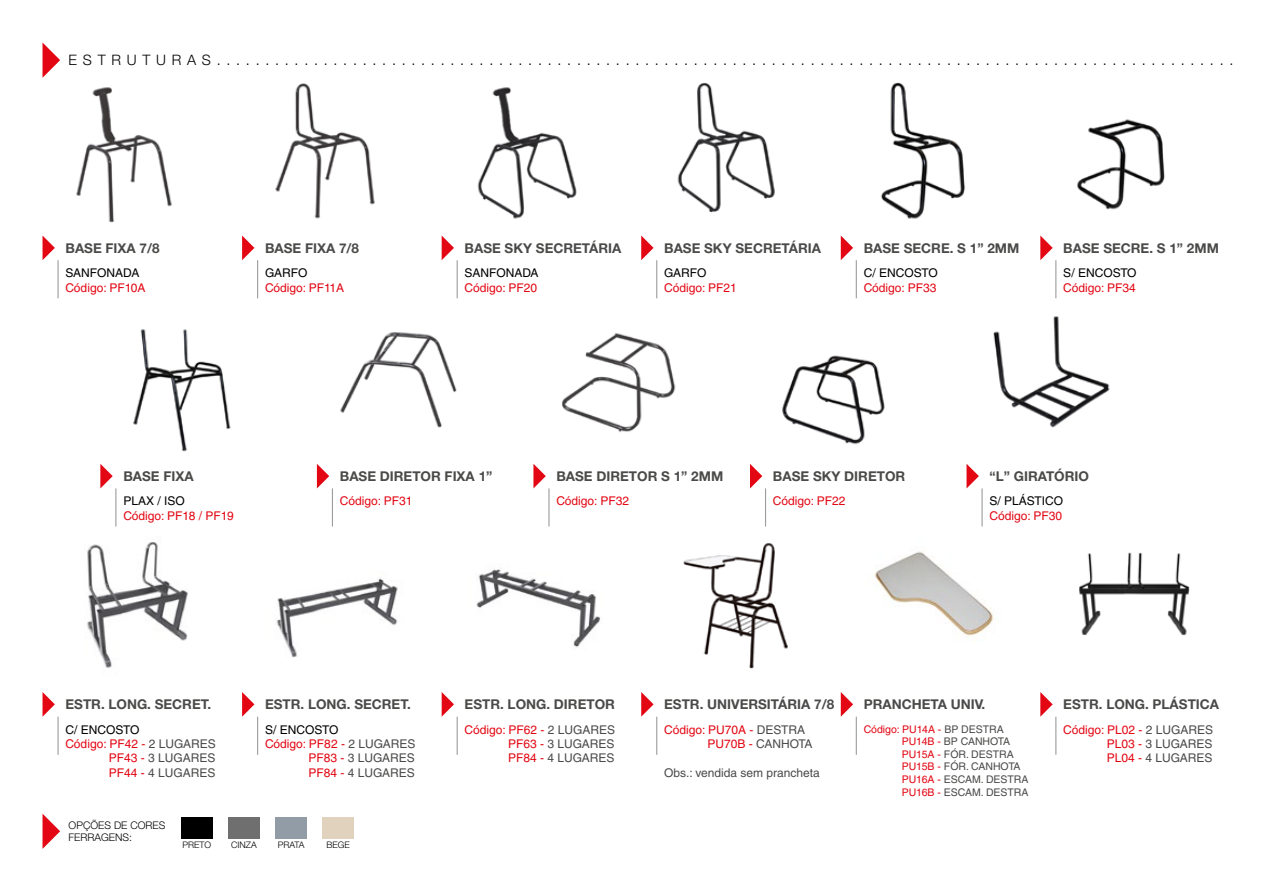
<style>
.page{position:relative;width:1276px;height:893px;background:#fff}
.page>*{position:absolute;margin:0;border:0;box-sizing:border-box;transform-origin:0 0}
.t1{font:300 14.4px "Helvetica Neue LT Std";letter-spacing:.4em;color:#000}
.t2{font:700 13.5px "Helvetica Neue LT Std";color:#4a4a49}
.t3{font:12px/14.4px "Helvetica LT Std";color:#e30613}
.t4{font:12px/14.4px "Helvetica LT Std";color:#4a4a49;text-align:justify}
.t5{font:12px "Helvetica LT Std";color:#000}
.t6{font:10.5px/12.6px "Helvetica LT Std";color:#4a4a49}
.t7{font:300 10.5px/12.6px "Helvetica Neue LT Std";color:#000}
.t8{font:300 9px "Helvetica Neue LT Std";color:#000}
.s1{color:#4a4a49}
.s2{color:#e30613}
</style>
<div class="page">
<svg style="left:43px;top:692px;width:12px;height:24px"></svg>
<hr style="left:57px;top:717px;width:2px;height:38px;background:#9d9d9c">
<img style="left:87px;top:504px;width:101px;height:164px">
<svg style="left:242px;top:692px;width:12px;height:25px"></svg>
<hr style="left:257px;top:717px;width:1px;height:38px;background:#9d9d9c">
<img style="left:276px;top:504px;width:122px;height:154px">
<svg style="left:442px;top:692px;width:12px;height:25px"></svg>
<hr style="left:456px;top:717px;width:2px;height:38px;background:#9d9d9c">
<img style="left:476px;top:504px;width:124px;height:144px">
<svg style="left:641px;top:692px;width:12px;height:25px"></svg>
<hr style="left:656px;top:717px;width:1px;height:38px;background:#9d9d9c">
<img style="left:683px;top:514px;width:105px;height:155px">
<svg style="left:841px;top:692px;width:12px;height:25px"></svg>
<hr style="left:855px;top:717px;width:2px;height:38px;background:#9d9d9c">
<img style="left:874px;top:504px;width:120px;height:132px">
<svg style="left:1040px;top:692px;width:12px;height:25px"></svg>
<hr style="left:1055px;top:717px;width:1px;height:38px;background:#9d9d9c">
<img style="left:1079px;top:552px;width:111px;height:84px">
<svg style="left:966px;top:464px;width:13px;height:24px"></svg>
<hr style="left:981px;top:488px;width:1px;height:39px;background:#9d9d9c">
<img style="left:993px;top:275px;width:117px;height:153px">
<svg style="left:317px;top:464px;width:12px;height:24px"></svg>
<hr style="left:332px;top:488px;width:1px;height:39px;background:#9d9d9c">
<img style="left:340px;top:298px;width:118px;height:130px">
<svg style="left:533px;top:464px;width:13px;height:24px"></svg>
<hr style="left:548px;top:488px;width:1px;height:39px;background:#9d9d9c">
<img style="left:561px;top:286px;width:115px;height:147px">
<svg style="left:100px;top:464px;width:13px;height:24px"></svg>
<hr style="left:115px;top:488px;width:1px;height:39px;background:#9d9d9c">
<img style="left:133px;top:329px;width:98px;height:123px">
<svg style="left:750px;top:464px;width:12px;height:24px"></svg>
<hr style="left:765px;top:488px;width:1px;height:39px;background:#9d9d9c">
<img style="left:782px;top:298px;width:103px;height:147px">
<svg style="left:1040px;top:236px;width:12px;height:24px"></svg>
<hr style="left:1055px;top:260px;width:1px;height:38px;background:#9d9d9c">
<img style="left:1076px;top:119px;width:89px;height:91px">
<svg style="left:841px;top:236px;width:12px;height:24px"></svg>
<hr style="left:855px;top:260px;width:2px;height:38px;background:#9d9d9c">
<img style="left:880px;top:82px;width:85px;height:137px">
<svg style="left:43px;top:236px;width:12px;height:24px"></svg>
<hr style="left:57px;top:260px;width:2px;height:38px;background:#9d9d9c">
<img style="left:76px;top:87px;width:96px;height:136px">
<svg style="left:242px;top:236px;width:12px;height:24px"></svg>
<hr style="left:257px;top:260px;width:1px;height:38px;background:#9d9d9c">
<img style="left:275px;top:83px;width:100px;height:136px">
<svg style="left:442px;top:236px;width:12px;height:24px"></svg>
<hr style="left:456px;top:260px;width:2px;height:38px;background:#9d9d9c">
<img style="left:477px;top:87px;width:100px;height:132px">
<svg style="left:641px;top:236px;width:12px;height:24px"></svg>
<hr style="left:656px;top:260px;width:1px;height:38px;background:#9d9d9c">
<img style="left:677px;top:83px;width:98px;height:130px">
<svg style="left:43px;top:43px;width:17px;height:34px"></svg>
<svg style="left:43px;top:814px;width:17px;height:35px"></svg>
<div style="left:181px;top:817px;width:32px;height:21px;background:#000"></div>
<div style="left:228px;top:817px;width:32px;height:21px;background:#706f6f"></div>
<div style="left:275px;top:817px;width:32px;height:21px;background:#919ca6"></div>
<div style="left:322px;top:817px;width:32px;height:21px;background:#e1d2be"></div>
<p class="t1" style="left:69px;top:51px;width:1166px">ESTRUTURAS.........................................................................................................</p>
<p class="t2" style="left:65px;top:240px;width:96px">BASE FIXA 7/8</p>
<p class="t5" style="left:65px;top:266px;width:75px">SANFONADA</p>
<p class="t3" style="left:65px;top:280px;width:81px">Código: PF10A</p>
<p class="t2" style="left:265px;top:240px;width:96px">BASE FIXA 7/8</p>
<p class="t5" style="left:265px;top:266px;width:44px">GARFO</p>
<p class="t3" style="left:265px;top:280px;width:81px">Código: PF11A</p>
<p class="t2" style="left:464px;top:240px;width:158px">BASE SKY SECRETÁRIA</p>
<p class="t5" style="left:464px;top:266px;width:75px">SANFONADA</p>
<p class="t3" style="left:464px;top:280px;width:74px">Código: PF20</p>
<p class="t2" style="left:664px;top:240px;width:158px">BASE SKY SECRETÁRIA</p>
<p class="t5" style="left:664px;top:266px;width:44px">GARFO</p>
<p class="t3" style="left:664px;top:280px;width:74px">Código: PF21</p>
<p class="t2" style="left:863px;top:240px;width:157px">BASE SECRE. S 1” 2MM</p>
<p class="t5" style="left:863px;top:266px;width:75px">C/ ENCOSTO</p>
<p class="t3" style="left:863px;top:280px;width:74px">Código: PF33</p>
<p class="t2" style="left:1063px;top:240px;width:157px">BASE SECRE. S 1” 2MM</p>
<p class="t5" style="left:1063px;top:266px;width:75px">S/ ENCOSTO</p>
<p class="t3" style="left:1063px;top:280px;width:74px">Código: PF34</p>
<p class="t2" style="left:123px;top:468px;width:72px">BASE FIXA</p>
<p class="t5" style="left:123px;top:494px;width:63px">PLAX / ISO</p>
<p class="t3" style="left:123px;top:508px;width:112px">Código: PF18 / PF19</p>
<p class="t2" style="left:340px;top:468px;width:154px">BASE DIRETOR FIXA 1”</p>
<p class="t3" style="left:340px;top:494px;width:74px">Código: PF31</p>
<p class="t2" style="left:556px;top:468px;width:168px">BASE DIRETOR S 1” 2MM</p>
<p class="t3" style="left:556px;top:494px;width:74px">Código: PF32</p>
<p class="t2" style="left:773px;top:468px;width:134px">BASE SKY DIRETOR</p>
<p class="t3" style="left:773px;top:494px;width:74px">Código: PF22</p>
<p class="t2" style="left:989px;top:468px;width:101px">“L” GIRATÓRIO</p>
<p class="t5" style="left:989px;top:494px;width:75px">S/ PLÁSTICO</p>
<p class="t3" style="left:989px;top:508px;width:74px">Código: PF30</p>
<p class="t2" style="left:65px;top:696px;width:147px">ESTR. LONG. SECRET.</p>
<p class="t5" style="left:65px;top:722px;width:75px">C/ ENCOSTO</p>
<p class="t3" style="left:65px;top:737px;width:152px">Código: PF42 - <span class="s1">2 LUGARES</span></p>
<p class="t4" style="left:109px;top:751px;width:108px"><span class="s2">PF43 -</span> 3 LUGARES</p>
<p class="t4" style="left:109px;top:765px;width:108px"><span class="s2">PF44 -</span> 4 LUGARES</p>
<p class="t2" style="left:265px;top:696px;width:147px">ESTR. LONG. SECRET.</p>
<p class="t5" style="left:265px;top:722px;width:75px">S/ ENCOSTO</p>
<p class="t3" style="left:265px;top:737px;width:152px">Código: PF82 - <span class="s1">2 LUGARES</span></p>
<p class="t4" style="left:308px;top:751px;width:108px"><span class="s2">PF83 -</span> 3 LUGARES</p>
<p class="t4" style="left:308px;top:765px;width:108px"><span class="s2">PF84 -</span> 4 LUGARES</p>
<p class="t2" style="left:464px;top:696px;width:152px">ESTR. LONG. DIRETOR</p>
<p class="t4" style="left:508px;top:722px;width:109px;text-indent:-43px"><span class="s2">Código: PF62 -</span> 2 LUGARES <span class="s2">PF63 -</span> 3 LUGARES <span class="s2">PF84 -</span> 4 LUGARES</p>
<p class="t2" style="left:664px;top:696px;width:171px">ESTR. UNIVERSITÁRIA 7/8</p>
<p class="t3" style="left:707px;top:722px;width:106px;text-indent:-43px">Código: PU70A - <span class="s1">DESTRA<br></span>PU70B - <span class="s1">CANHOTA</span></p>
<p class="t4" style="left:664px;top:765px;width:157px">Obs.: vendida sem prancheta</p>
<p class="t2" style="left:863px;top:696px;width:123px">PRANCHETA UNIV.</p>
<p class="t6" style="left:901px;top:722px;width:128px;text-indent:-38px"><span class="s2">Código: PU14A -</span> BP DESTRA<br><span class="s2">PU14B -</span> BP CANHOTA<br><span class="s2">PU15A -</span> FÓR. DESTRA<br><span class="s2">PU15B -</span> FÓR. CANHOTA<br><span class="s2">PU16A -</span> ESCAM. DESTRA<br><span class="s2">PU16B -</span> ESCAM. DESTRA</p>
<p class="t2" style="left:1063px;top:696px;width:157px">ESTR. LONG. PLÁSTICA</p>
<p class="t4" style="left:1106px;top:722px;width:108px;text-indent:-43px"><span class="s2">Código: PL02 -</span> 2 LUGARES <span class="s2">PL03 -</span> 3 LUGARES <span class="s2">PL04 -</span> 4 LUGARES</p>
<p class="t7" style="left:69px;top:818px;width:98px">OPÇÕES DE CORES<br>FERRAGENS:</p>
<p class="t8" style="left:183px;top:839px;width:30px">PRETO</p>
<p class="t8" style="left:231px;top:839px;width:27px">CINZA</p>
<p class="t8" style="left:278px;top:839px;width:28px">PRATA</p>
<p class="t8" style="left:326px;top:839px;width:25px">BEGE</p>
</div>
